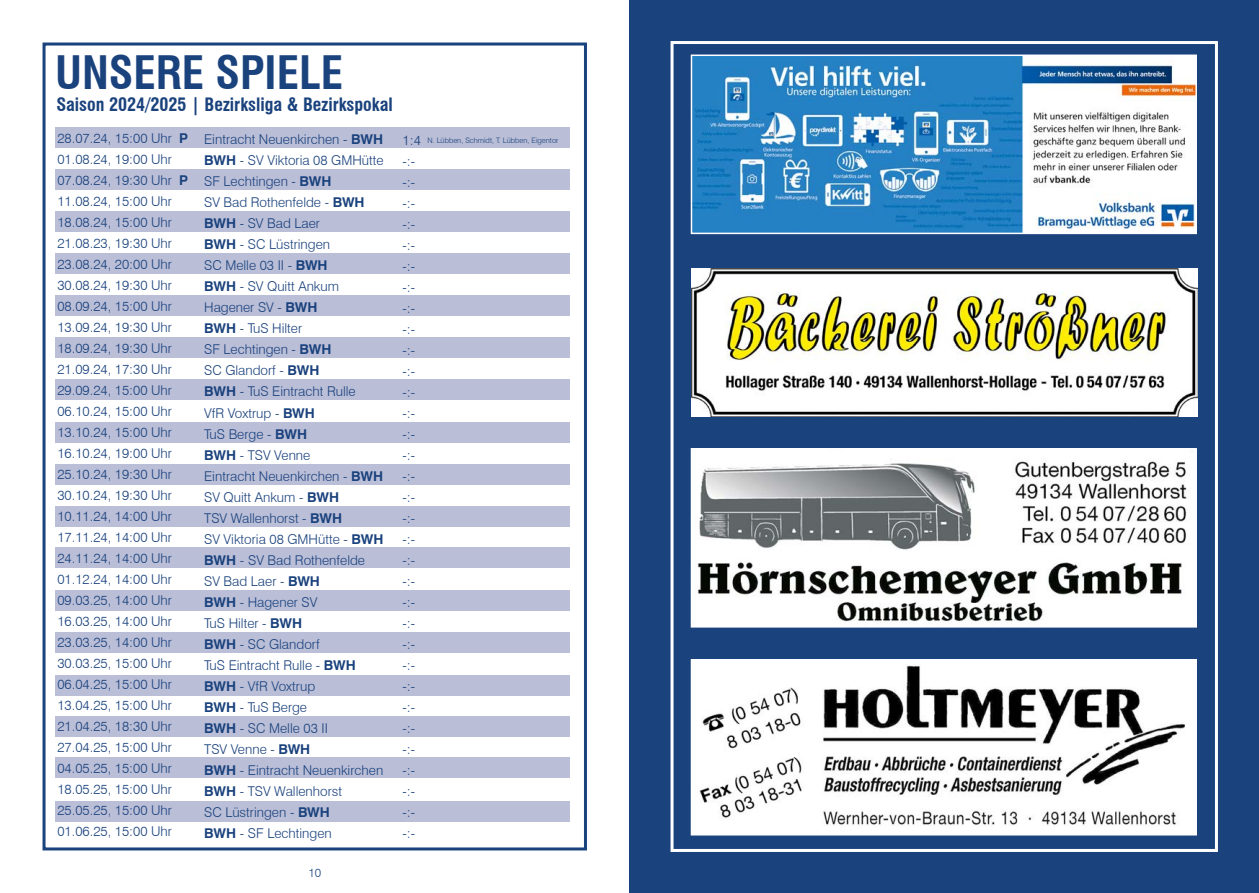
<style>
.page{position:relative;width:1259px;height:893px;background:#fff}
.page>*{position:absolute;margin:0;border:0;box-sizing:border-box;transform-origin:0 0}
.t1{font:700 condensed 45px "Swiss 721 BT";color:#1a427d}
.t2{font:700 condensed 18px "Swiss 721 BT";color:#1a427d}
.t3{font:300 13.5px/21px "Swiss 721 BT";color:#1a427d}
.t4{font:300 12px "Swiss 721 BT";color:#1a427d}
.t5{font:300 7.5px "Swiss 721 BT";color:#1a427d}
.s1{font-weight:700}
</style>
<div class="page">
<div style="left:629px;top:0;width:630px;height:893px;background:#1a427d"></div>
<img style="left:694px;top:662px;width:500px;height:170px">
<div style="left:691px;top:659px;width:506px;height:176px;border:2px solid #fff"></div>
<img style="left:694px;top:451px;width:500px;height:174px">
<div style="left:691px;top:448px;width:506px;height:180px;border:2px solid #fff"></div>
<img style="left:694px;top:58px;width:500px;height:173px">
<div style="left:691px;top:55px;width:506px;height:179px;border:2px solid #fff"></div>
<div style="left:43px;top:43px;width:544px;height:807px;border:3px solid #1a427d"></div>
<div style="left:55px;top:128px;width:515px;height:20px;background:#babed7"></div>
<div style="left:55px;top:169px;width:515px;height:21px;background:#babed7"></div>
<div style="left:55px;top:211px;width:515px;height:21px;background:#babed7"></div>
<div style="left:55px;top:253px;width:515px;height:21px;background:#babed7"></div>
<div style="left:55px;top:295px;width:515px;height:21px;background:#babed7"></div>
<div style="left:55px;top:337px;width:515px;height:21px;background:#babed7"></div>
<div style="left:55px;top:379px;width:515px;height:21px;background:#babed7"></div>
<div style="left:55px;top:422px;width:515px;height:21px;background:#babed7"></div>
<div style="left:55px;top:465px;width:515px;height:20px;background:#babed7"></div>
<div style="left:55px;top:506px;width:515px;height:21px;background:#babed7"></div>
<div style="left:55px;top:547px;width:515px;height:21px;background:#babed7"></div>
<div style="left:55px;top:590px;width:515px;height:21px;background:#babed7"></div>
<div style="left:55px;top:632px;width:515px;height:21px;background:#babed7"></div>
<div style="left:55px;top:675px;width:515px;height:20px;background:#babed7"></div>
<div style="left:55px;top:716px;width:515px;height:21px;background:#babed7"></div>
<div style="left:55px;top:757px;width:515px;height:21px;background:#babed7"></div>
<div style="left:55px;top:801px;width:515px;height:21px;background:#babed7"></div>
<div style="left:670px;top:41px;width:548px;height:811px;border:3px solid #fff"></div>
<img style="left:691px;top:268px;width:506px;height:148px">
<h1 class="t1" style="left:55px;top:46px;width:289px">UNSERE SPIELE</h1>
<h2 class="t2" style="left:56px;top:94px;width:338px">Saison 2024/2025 | Bezirksliga &amp; Bezirkspokal</h2>
<p class="t3" style="left:57px;top:128px;width:132px">28.07.24, 15:00 Uhr <span class="s1">P<br></span>01.08.24, 19:00 Uhr<br>07.08.24, 19:30 Uhr <span class="s1">P<br></span>11.08.24, 15:00 Uhr<br>18.08.24, 15:00 Uhr<br>21.08.23, 19:30 Uhr<br>23.08.24, 20:00 Uhr<br>30.08.24, 19:30 Uhr<br>08.09.24, 15:00 Uhr<br>13.09.24, 19:30 Uhr<br>18.09.24, 19:30 Uhr<br>21.09.24, 17:30 Uhr<br>29.09.24, 15:00 Uhr<br>06.10.24, 15:00 Uhr<br>13.10.24, 15:00 Uhr<br>16.10.24, 19:00 Uhr<br>25.10.24, 19:30 Uhr<br>30.10.24, 19:30 Uhr<br>10.11.24, 14:00 Uhr<br>17.11.24, 14:00 Uhr<br>24.11.24, 14:00 Uhr<br>01.12.24, 14:00 Uhr<br>09.03.25, 14:00 Uhr<br>16.03.25, 14:00 Uhr<br>23.03.25, 14:00 Uhr<br>30.03.25, 15:00 Uhr<br>06.04.25, 15:00 Uhr<br>13.04.25, 15:00 Uhr<br>21.04.25, 18:30 Uhr<br>27.04.25, 15:00 Uhr<br>04.05.25, 15:00 Uhr<br>18.05.25, 15:00 Uhr<br>25.05.25, 15:00 Uhr<br>01.06.25, 15:00 Uhr</p>
<p class="t3" style="left:204px;top:129px;width:181px">Eintracht Neuenkirchen - <span class="s1">BWH<br>BWH</span> - SV Viktoria 08 GMHütte<br>SF Lechtingen - <span class="s1">BWH<br></span>SV Bad Rothenfelde - <span class="s1">BWH<br>BWH</span> - SV Bad Laer<br><span class="s1">BWH</span> - SC Lüstringen<br>SC Melle 03 II - <span class="s1">BWH<br>BWH</span> - SV Quitt Ankum<br>Hagener SV - <span class="s1">BWH<br>BWH</span> - TuS Hilter<br>SF Lechtingen - <span class="s1">BWH<br></span>SC Glandorf - <span class="s1">BWH<br>BWH</span> - TuS Eintracht Rulle<br>VfR Voxtrup - <span class="s1">BWH<br></span>TuS Berge - <span class="s1">BWH<br>BWH</span> - TSV Venne<br>Eintracht Neuenkirchen - <span class="s1">BWH<br></span>SV Quitt Ankum - <span class="s1">BWH<br></span>TSV Wallenhorst - <span class="s1">BWH<br></span>SV Viktoria 08 GMHütte - <span class="s1">BWH<br>BWH</span> - SV Bad Rothenfelde<br>SV Bad Laer - <span class="s1">BWH<br>BWH</span> - Hagener SV<br>TuS Hilter - <span class="s1">BWH<br>BWH</span> - SC Glandorf<br>TuS Eintracht Rulle - <span class="s1">BWH<br>BWH</span> - VfR Voxtrup<br><span class="s1">BWH</span> - TuS Berge<br><span class="s1">BWH</span> - SC Melle 03 II<br>TSV Venne - <span class="s1">BWH<br>BWH</span> - Eintracht Neuenkirchen<br><span class="s1">BWH</span> - TSV Wallenhorst<br>SC Lüstringen - <span class="s1">BWH<br>BWH</span> - SF Lechtingen</p>
<p class="t3" style="left:402px;top:129px;width:20px">1:4 -:- -:- -:- -:- -:- -:- -:- -:- -:- -:- -:- -:- -:- -:- -:- -:- -:- -:- -:- -:- -:- -:- -:- -:- -:- -:- -:- -:- -:- -:- -:- -:- -:-</p>
<p class="t5" style="left:427px;top:136px;width:133px">N. Lübben, Schmidt, T. Lübben, Eigentor</p>
<p class="t4" style="left:308px;top:865px;width:14px">10</p>
</div>
